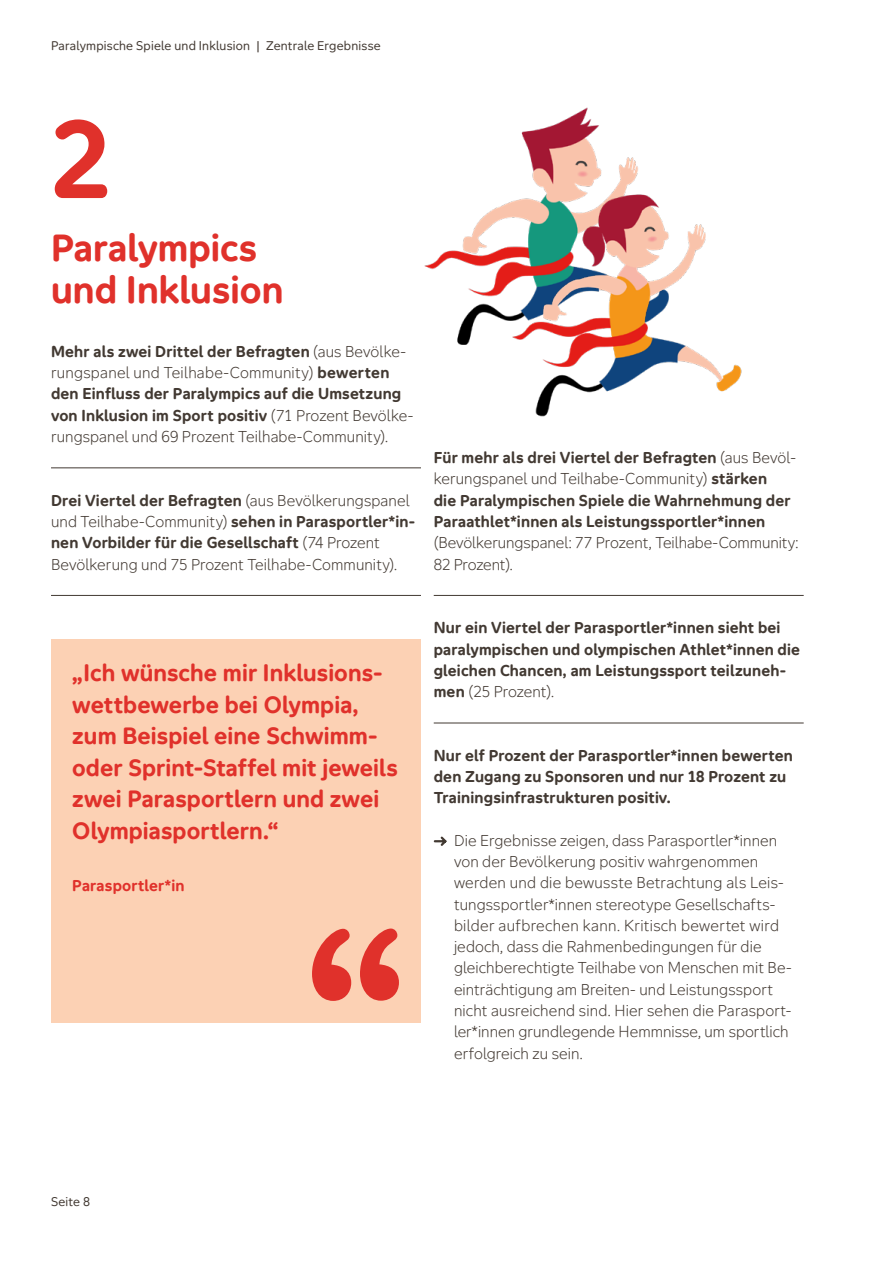
<style>
.page{position:relative;width:893px;height:1263px;background:#fff}
.page>*{position:absolute;margin:0;border:0;box-sizing:border-box;transform-origin:0 0}
.t1{font:700 106.5px "Aktion Mensch";color:#e0312b}
.t2{font:700 36px/42px "Aktion Mensch";color:#e0312b}
.t3{font:700 22.5px/31.5px "Aktion Mensch";letter-spacing:.005em;color:#e0312b}
._02_Copy{font:700 15px/21.3px "Aktion Mensch";letter-spacing:.01em;color:#423932}
._02_Copy-2{font:300 15px/21.3px "Aktion Mensch";letter-spacing:.01em;color:#423932}
.t4{font:700 15px "Aktion Mensch";letter-spacing:.015em;color:#e0312b}
.t5{font:12px "Aktion Mensch";letter-spacing:.02em;color:#423932}
.s1{font-weight:300}
.s2{font-weight:700}
</style>
<div class="page">
<img style="left:424px;top:107px;width:214px;height:238px">
<img style="left:489px;top:168px;width:253px;height:249px">
<hr style="left:51px;top:467px;width:370px;height:1px;background:#423932">
<hr style="left:51px;top:595px;width:370px;height:1px;background:#423932">
<hr style="left:434px;top:595px;width:370px;height:1px;background:#423932">
<hr style="left:434px;top:723px;width:370px;height:1px;background:#423932">
<svg style="left:433px;top:836px;width:14px;height:10px"></svg>
<div style="left:51px;top:639px;width:370px;height:384px;background:#fcd1b4"></div>
<svg style="left:312px;top:928px;width:87px;height:73px"></svg>
<p class="t5" style="left:51px;top:37px;width:331px">Paralympische Spiele und Inklusion | Zentrale Ergebnisse</p>
<h2 class="t1" style="left:51px;top:89px;width:61px">2</h2>
<h2 class="t2" style="left:51px;top:227px;width:234px">Paralympics und Inklusion</h2>
<p class="_02_Copy" style="left:51px;top:341px;width:364px">Mehr als zwei Drittel der Befragten <span class="s1">(aus Bevölke&shy;rungspanel und Teilhabe-Community)</span> bewerten den Einfluss der Paralympics auf die Umsetzung von Inklusion im Sport positiv <span class="s1">(71 Prozent Bevölke&shy;rungspanel und 69 Prozent Teilhabe-Community).</span></p>
<p class="_02_Copy-2" style="left:51px;top:490px;width:366px"><span class="s2">Drei Viertel der Befragten</span> (aus Bevölkerungspanel und Teilhabe-Community) <span class="s2">sehen in Parasportler*in&shy;nen Vorbilder für die Gesellschaft</span> (74 Prozent Bevölkerung und 75 Prozent Teilhabe-Community).</p>
<p class="_02_Copy" style="left:434px;top:447px;width:366px">Für mehr als drei Viertel der Befragten <span class="s1">(aus Bevöl&shy;kerungspanel und Teilhabe-Community)</span> stärken<br>die Paralympischen Spiele die Wahrnehmung der Paraathlet*innen als Leistungssportler*innen <span class="s1">(Bevölkerungspanel: 77 Prozent, Teilhabe-Community:<br>82 Prozent).</span></p>
<p class="t3" style="left:72px;top:657px;width:327px">„Ich wünsche mir Inklusions&shy;wettbewerbe bei Olympia, zum Beispiel eine Schwimm&shy;oder Sprint-Staffel mit jeweils zwei Parasportlern und zwei<br>Olympiasportlern.“</p>
<p class="t4" style="left:72px;top:876px;width:114px">Parasportler*in</p>
<p class="_02_Copy" style="left:434px;top:617px;width:368px">Nur ein Viertel der Parasportler*innen sieht bei paralympischen und olympischen Athlet*innen die gleichen Chancen, am Leistungssport teilzuneh&shy;men <span class="s1">(25 Prozent).</span></p>
<p class="_02_Copy" style="left:434px;top:745px;width:361px">Nur elf Prozent der Parasportler*innen bewerten den Zugang zu Sponsoren und nur 18 Prozent zu<br>Trainingsinfrastrukturen positiv.</p>
<p class="_02_Copy-2" style="left:454px;top:830px;width:339px">Die Ergebnisse zeigen, dass Parasportler*innen von der Bevölkerung positiv wahrgenommen werden und die bewusste Betrachtung als Leis&shy;tungssportler*innen stereotype Gesellschafts&shy;bilder aufbrechen kann. Kritisch bewertet wird jedoch, dass die Rahmenbedingungen für die gleichberechtigte Teilhabe von Menschen mit Be&shy;einträchtigung am Breiten- und Leistungssport nicht ausreichend sind. Hier sehen die Parasport&shy;ler*innen grundlegende Hemmnisse, um sportlich erfolgreich zu sein.</p>
<p class="t5" style="left:51px;top:1193px;width:41px">Seite 8</p>
</div>
